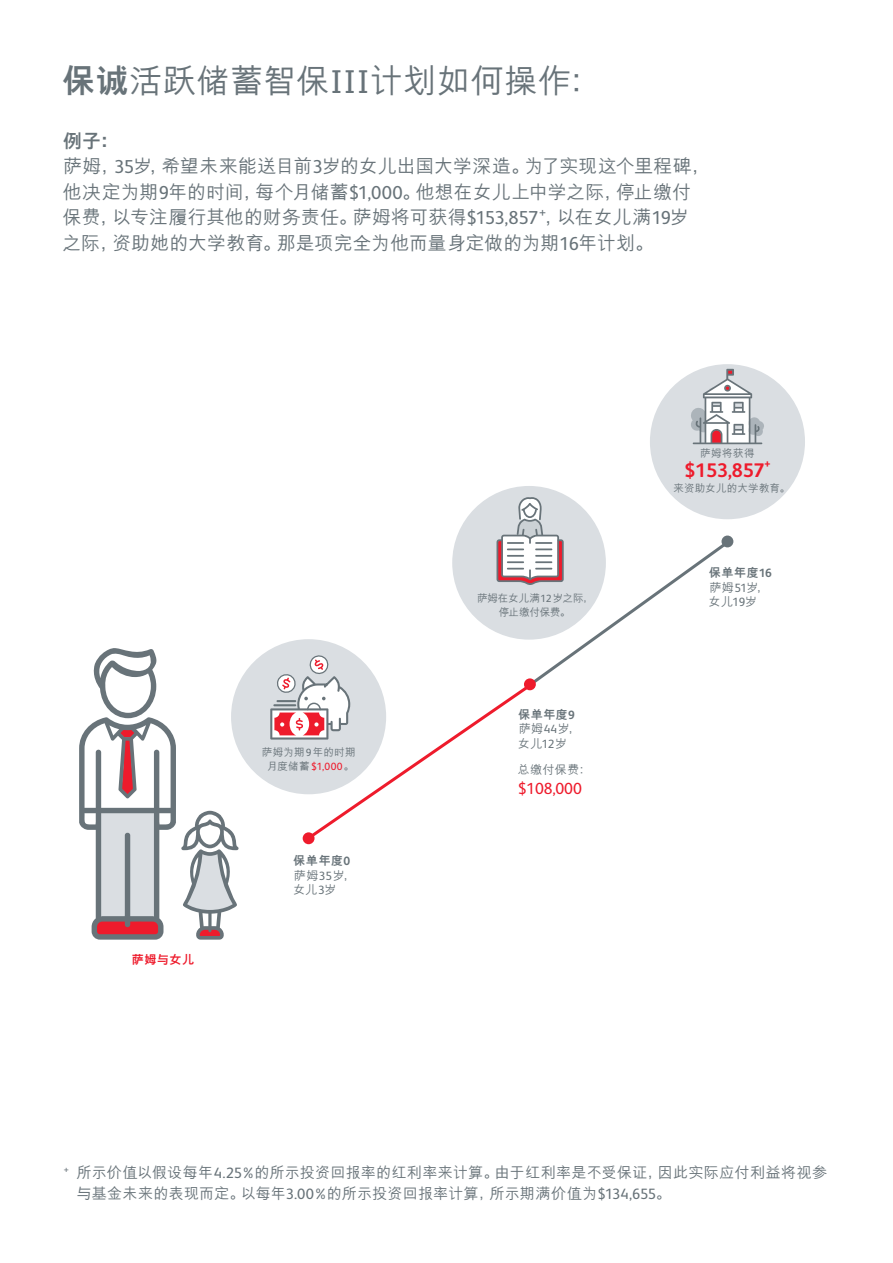
<style>
.page{position:relative;width:893px;height:1263px;background:#fff}
.page>*{position:absolute;margin:0;border:0;box-sizing:border-box;transform-origin:0 0}
.t1{font:500 33px "M Hei PRC";letter-spacing:.015em;color:#687379}
.t2{font:700 19.65px "FS Albert";letter-spacing:-.01em;color:#ee1b2c}
.t3{font:500 18.75px/25.5px "M Hei PRC";letter-spacing:.01em;color:#687379}
.t4{font:800 18.75px "M Hei PRC";color:#687379}
.t5{font:16.2px "FS Albert";letter-spacing:-.01em;color:#ee1b2c}
.t6{font:500 15px/21px "M Hei PRC";letter-spacing:.02em;color:#687379}
.t7{font:500 12px/14.4px "M Hei PRC";letter-spacing:.04em;color:#687379}
.t8{font:800 12px "M Hei PRC";letter-spacing:.055em;color:#687379}
.t9{font:800 12px "M Hei PRC";letter-spacing:.045em;color:#ee1b2c}
.t10{font:700 11.55px "FS Albert";color:#ee1b2c}
.t11{font:500 10.5px/13.5px "M Hei PRC";letter-spacing:.01em;color:#687379;text-align:center}
.t12{font:500 10.5px/13.5px "M Hei PRC";letter-spacing:.03em;color:#687379;text-align:center}
.s1{font-weight:800}
.s2{font-family:"FS Albert";font-weight:400}
.s3{font-family:"FS Albert";font-weight:400;color:#ee1b2c}
.s4{font-family:"FS Albert";font-weight:700}
</style>
<div class="page">
<div style="left:452px;top:486px;width:154px;height:154px;background:#dadee2;border-radius:50%"></div>
<div style="left:231px;top:639px;width:155px;height:155px;background:#dadee2;border-radius:50%"></div>
<div style="left:721px;top:535px;width:12px;height:12px;background:#687379;border-radius:50%"></div>
<svg style="left:79px;top:648px;width:160px;height:292px"></svg>
<svg style="left:270px;top:497px;width:462px;height:347px"></svg>
<div style="left:650px;top:364px;width:155px;height:155px;background:#dadee2;border-radius:50%"></div>
<svg style="left:690px;top:369px;width:74px;height:75px"></svg>
<p class="t1" style="left:62px;top:65px;width:543px"><span class="s1">保诚</span>活跃储蓄智保<span class="s2">III</span>计划如何操作：</p>
<p class="t4" style="left:63px;top:130px;width:58px">例子：</p>
<p class="t3" style="left:62px;top:153px;width:650px">萨姆，<span class="s2">35</span>岁，希望未来能送目前<span class="s2">3</span>岁的女儿出国大学深造。为了实现这个里程碑，他决定为期<span class="s2">9</span>年的时间，每个月储蓄<span class="s2">$1,000</span>。他想在女儿上中学之际，停止缴付保费，以专注履行其他的财务责任。萨姆将可获得<span class="s2">$153,857</span><sup>+</sup>，以在女儿满<span class="s2">19</span>岁之际，资助她的大学教育。那是项完全为他而量身定做的为期<span class="s2">16</span>年计划。</p>
<p class="t9" style="left:132px;top:953px;width:64px">萨姆与女儿</p>
<p class="t12" style="left:262px;top:746px;width:96px">萨姆为期<span class="s2">9</span>年的时期月度储蓄<span class="s3">$1,000</span>。</p>
<p class="t8" style="left:293px;top:854px;width:58px">保单年度<span class="s4">0</span></p>
<p class="t7" style="left:293px;top:868px;width:64px">萨姆<span class="s2">35</span>岁，女儿<span class="s2">3</span>岁</p>
<p class="t11" style="left:477px;top:591px;width:118px">萨姆在女儿满<span class="s2">12</span>岁之际，停止缴付保费。</p>
<p class="t7" style="left:518px;top:707px;width:64px"><span class="s1">保单年度</span><span class="s4">9</span>萨姆<span class="s2">44</span>岁，女儿<span class="s2">12</span>岁</p>
<p class="t7" style="left:517px;top:762px;width:76px">总缴付保费：</p>
<p class="t5" style="left:518px;top:777px;width:66px">$108,000</p>
<p class="t11" style="left:700px;top:446px;width:56px">萨姆将获得</p>
<p class="t2" style="left:684px;top:456px;width:82px">$153,857</p>
<p class="t10" style="left:764px;top:455px;width:8px">+</p>
<p class="t11" style="left:673px;top:481px;width:118px">来资助女儿的大学教育。</p>
<p class="t8" style="left:709px;top:566px;width:65px">保单年度<span class="s4">16</span></p>
<p class="t7" style="left:708px;top:580px;width:62px">萨姆<span class="s2">51</span>岁，女儿<span class="s2">19</span>岁</p>
<p class="t6" style="left:77px;top:1161px;width:752px;text-indent:-13px"><sup>+</sup> 所示价值以假设每年<span class="s2">4.25%</span>的所示投资回报率的红利率来计算。由于红利率是不受保证，因此实际应付利益将视参与基金未来的表现而定。以每年<span class="s2">3.00%</span>的所示投资回报率计算，所示期满价值为<span class="s2">$134,655</span>。</p>
</div>
